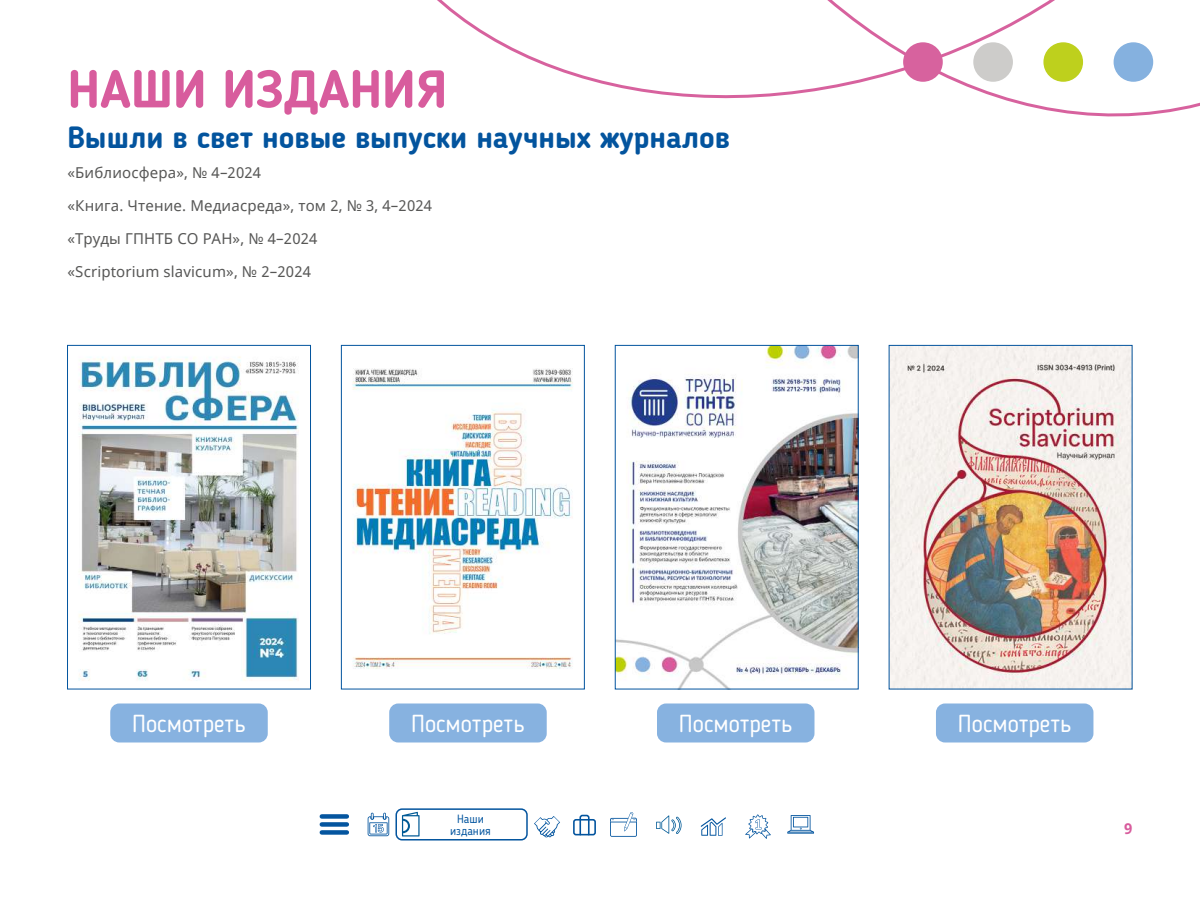
<style>
.page{position:relative;width:1200px;height:900px;background:#fff}
.page>*{position:absolute;margin:0;border:0;box-sizing:border-box;transform-origin:0 0}
.t1{font:700 52.5px "Blogger Sans";color:#d85c9d}
.t2{font:700 30px "Blogger Sans";color:#03549e}
.t3{font:24px "Blogger Sans";color:#fff}
.t4{font:15px "Noto Sans";letter-spacing:.01em;color:#575756}
.t5{font:700 15px "Noto Sans";color:#d85c9d}
.t6{font:11.7px/12.6px "Blogger Sans";color:#04559f;text-align:center}
</style>
<div class="page">
<svg style="left:610px;top:812px;width:27px;height:25px"></svg>
<svg style="left:534px;top:816px;width:26px;height:22px"></svg>
<svg style="left:745px;top:815px;width:26px;height:24px"></svg>
<svg style="left:700px;top:817px;width:26px;height:19px"></svg>
<svg style="left:787px;top:815px;width:27px;height:19px"></svg>
<div style="left:322px;top:814px;width:25px;height:5px;background:#04559f"></div>
<div style="left:322px;top:822px;width:25px;height:5px;background:#04559f"></div>
<div style="left:322px;top:830px;width:25px;height:5px;background:#04559f"></div>
<svg style="left:656px;top:815px;width:26px;height:19px"></svg>
<div style="left:573px;top:819px;width:23px;height:16px;border:2px solid #03549e;border-radius:2px"></div>
<svg style="left:579px;top:815px;width:11px;height:21px"></svg>
<div style="left:395px;top:808px;width:133px;height:33px;border:2px solid #03549e;border-radius:6px"></div>
<svg style="left:402px;top:812px;width:18px;height:25px"></svg>
<svg style="left:368px;top:813px;width:21px;height:23px"></svg>
<svg style="left:437px;top:0;width:211px;height:93px"></svg>
<svg style="left:648px;top:0;width:552px;height:117px"></svg>
<div style="left:1114px;top:43px;width:38px;height:38px;background:#85b1df;border-radius:50%"></div>
<div style="left:1114px;top:42px;width:39px;height:40px;border:2px solid #85b1df;border-radius:50%"></div>
<div style="left:1044px;top:43px;width:38px;height:38px;background:#bed01d;border-radius:50%"></div>
<div style="left:1043px;top:42px;width:40px;height:40px;border:2px solid #bed01d;border-radius:50%"></div>
<div style="left:904px;top:43px;width:38px;height:38px;background:#d7629e;border-radius:50%"></div>
<div style="left:903px;top:42px;width:40px;height:40px;border:2px solid #d7629e;border-radius:50%"></div>
<div style="left:974px;top:43px;width:38px;height:38px;background:#cdccca;border-radius:50%"></div>
<div style="left:973px;top:42px;width:40px;height:40px;border:2px solid #cdccca;border-radius:50%"></div>
<img style="left:79px;top:356px;width:220px;height:325px">
<div style="left:67px;top:345px;width:244px;height:344px;border:1px solid #03549e"></div>
<img style="left:617px;top:347px;width:240px;height:340px">
<div style="left:615px;top:345px;width:244px;height:344px;border:1px solid #03549e"></div>
<img style="left:352px;top:368px;width:221px;height:301px">
<div style="left:341px;top:345px;width:244px;height:344px;border:1px solid #03549e"></div>
<img style="left:891px;top:347px;width:239px;height:340px">
<div style="left:110px;top:704px;width:158px;height:38px;background:#87b2e0;border-radius:9px"></div>
<div style="left:657px;top:704px;width:157px;height:38px;background:#87b2e0;border-radius:9px"></div>
<div style="left:389px;top:704px;width:158px;height:38px;background:#87b2e0;border-radius:9px"></div>
<div style="left:936px;top:704px;width:157px;height:38px;background:#87b2e0;border-radius:9px"></div>
<h1 class="t1" style="left:68px;top:57px;width:381px">НАШИ ИЗДАНИЯ</h1>
<h2 class="t2" style="left:68px;top:119px;width:664px">Вышли в свет новые выпуски научных журналов</h2>
<p class="t4" style="left:68px;top:162px;width:195px">«Библиосфера», № 4–2024</p>
<p class="t4" style="left:68px;top:195px;width:366px">«Книга. Чтение. Медиасреда», том 2, № 3, 4–2024</p>
<p class="t4" style="left:68px;top:228px;width:251px">«Труды ГПНТБ СО РАН», № 4–2024</p>
<p class="t4" style="left:68px;top:261px;width:245px">«Scriptorium slavicum», № 2–2024</p>
<h3 class="t3" style="left:132px;top:709px;width:115px">Посмотреть</h3>
<h3 class="t3" style="left:411px;top:709px;width:115px">Посмотреть</h3>
<h3 class="t3" style="left:679px;top:709px;width:115px">Посмотреть</h3>
<h3 class="t3" style="left:958px;top:709px;width:115px">Посмотреть</h3>
<p class="t6" style="left:450px;top:812px;width:42px">Наши издания</p>
<p class="t5" style="left:1124px;top:817px;width:10px">9</p>
</div>
